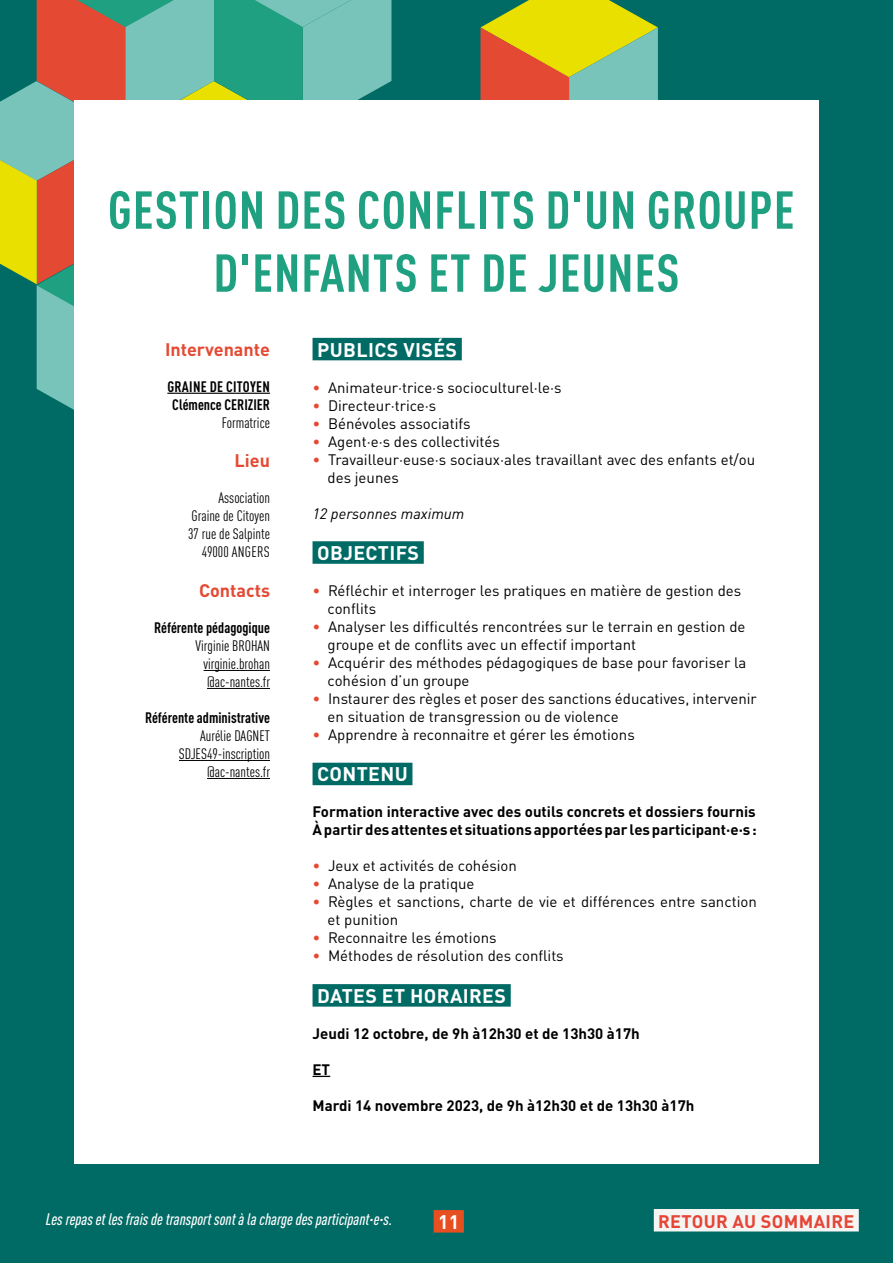
<style>
.page{position:relative;width:893px;height:1263px;background:#006a64}
.page>*{position:absolute;margin:0;border:0;box-sizing:border-box;transform-origin:0 0}
.t1{font:700 condensed 52.5px/63px "DIN Pro";letter-spacing:.02em;color:#1fa181;text-align:center}
.t2{font:700 19.5px "DIN Pro";letter-spacing:.015em;color:#fff}
.t3{font:700 18px "DIN Pro";color:#e44a33}
.t4{font:700 18px "DIN Pro";letter-spacing:.02em;color:#e64435}
.t5{font:italic 500 condensed 16.5px "DIN Pro";color:#fff}
.t6{font:15px/18px "DIN Pro";color:#000}
.t7{font:700 15px/18px "DIN Pro";color:#000}
.t8{font:condensed 15px/18px "DIN Pro";color:#000;text-align:right}
.t9{font:700 condensed 15px "DIN Pro";color:#000}
.t10{font:700 condensed 15px/18px "DIN Pro";letter-spacing:.02em;color:#000}
.t11{font:italic 15px "DIN Pro";color:#000}
.s1{color:#e44a33}
</style>
<div class="page">
<div style="left:434px;top:1210px;width:30px;height:22px;background:#e74f20"></div>
<svg style="left:0;top:0;width:658px;height:410px"></svg>
<div style="left:74px;top:100px;width:745px;height:1063px;background:#fff"></div>
<div style="left:313px;top:338px;width:149px;height:22px;background:#006a64"></div>
<div style="left:313px;top:541px;width:111px;height:23px;background:#006a64"></div>
<div style="left:313px;top:763px;width:99px;height:22px;background:#006a64"></div>
<div style="left:313px;top:984px;width:198px;height:23px;background:#006a64"></div>
<svg style="left:313px;top:1076px;width:17px;height:1px"></svg>
<hr style="left:167px;top:393px;width:103px;height:1px;background:#000">
<hr style="left:204px;top:670px;width:66px;height:1px;background:#000">
<hr style="left:207px;top:688px;width:63px;height:1px;background:#000">
<hr style="left:179px;top:760px;width:91px;height:1px;background:#000">
<hr style="left:207px;top:778px;width:63px;height:1px;background:#000">
<div style="left:654px;top:1209px;width:205px;height:22px;background:#f5f5f4"></div>
<h1 class="t1" style="left:108px;top:174px;width:688px">GESTION DES CONFLITS D'UN GROUPE<br>D'ENFANTS ET DE JEUNES</h1>
<p class="t3" style="left:165px;top:334px;width:107px">Intervenante</p>
<p class="t10" style="left:172px;top:376px;width:99px;text-indent:-5px">GRAINE DE CITOYEN<br>CLÉMENCE CERIZIER</p>
<p class="t8" style="left:222px;top:412px;width:50px">Formatrice</p>
<p class="t3" style="left:235px;top:446px;width:37px">Lieu</p>
<p class="t8" style="left:188px;top:488px;width:83px">Association<br>Graine de Citoyen<br>37 rue de Salpinte<br>49000 Angers</p>
<p class="t3" style="left:199px;top:575px;width:73px">Contacts</p>
<p class="t9" style="left:154px;top:616px;width:117px">RÉFÉRENTE PÉDAGOGIQUE</p>
<p class="t8" style="left:204px;top:635px;width:68px;text-align:left;text-indent:-8px">Virginie BROHAN virginie.brohan @ac-nantes.fr</p>
<p class="t9" style="left:145px;top:706px;width:126px">RÉFÉRENTE ADMINISTRATIVE</p>
<p class="t8" style="left:179px;top:725px;width:93px">Aurélie DAGN ET<br>SDJES49-inscription @ac-nantes.fr</p>
<h2 class="t2" style="left:317px;top:333px;width:98px">Publics visés</h2>
<p class="t6" style="left:313px;top:377px;width:250px"><span class="s1">•</span> Animateur·trice·s socioculturel·le·s</p>
<p class="t6" style="left:313px;top:395px;width:125px"><span class="s1">•</span> Directeur·trice·s</p>
<p class="t6" style="left:313px;top:413px;width:159px"><span class="s1">•</span> Bénévoles associatifs</p>
<p class="t6" style="left:313px;top:431px;width:189px"><span class="s1">•</span> Agent·e·s des collectivités</p>
<p class="t6" style="left:328px;top:449px;width:429px;text-indent:-15px"><span class="s1">•</span> Travailleur·euse·s sociaux·ales travaillant avec des enfants et/ou des jeunes</p>
<p class="t11" style="left:313px;top:501px;width:153px">12 personnes maximum</p>
<h2 class="t2" style="left:317px;top:537px;width:25px">Obje</h2>
<h2 class="t2" style="left:366px;top:537px;width:53px">cti fs</h2>
<p class="t6" style="left:328px;top:580px;width:415px;text-indent:-15px"><span class="s1">•</span> Réfléchir et interroger les pratiques en matière de gestion des conflits</p>
<p class="t6" style="left:328px;top:616px;width:419px;text-indent:-15px"><span class="s1">•</span> Analyser les difficultés rencontrées sur le terrain en gestion de groupe et de conflits avec un effectif important</p>
<p class="t6" style="left:328px;top:652px;width:420px;text-indent:-15px"><span class="s1">•</span> Acquérir des méthodes pédagogiques de base pour favoriser la cohésion d’un groupe</p>
<p class="t6" style="left:328px;top:688px;width:431px;text-indent:-15px"><span class="s1">•</span> Instaurer des règles et poser des sanctions éducatives, intervenir en situation de transgression ou de violence</p>
<p class="t6" style="left:313px;top:724px;width:324px"><span class="s1">•</span> Apprendre à reconnaitre et gérer les émotions</p>
<h2 class="t2" style="left:317px;top:758px;width:26px">conten</h2>
<h2 class="t2" style="left:395px;top:758px;width:15px">u</h2>
<p class="t7" style="left:313px;top:801px;width:446px">Formation interactive avec des outils concrets et dossiers fournis<br>À partir des attentes et situations apportées par les participant·e·s :</p>
<p class="t6" style="left:313px;top:855px;width:206px"><span class="s1">•</span> Jeux et activités de cohésion</p>
<p class="t6" style="left:313px;top:873px;width:164px"><span class="s1">•</span> Analyse de la pratique</p>
<p class="t6" style="left:328px;top:891px;width:431px;text-indent:-15px"><span class="s1">•</span> Règles et sanctions, charte de vie et différences entre sanction et punition</p>
<p class="t6" style="left:313px;top:927px;width:186px"><span class="s1">•</span> Reconnaitre les émotions</p>
<p class="t6" style="left:313px;top:945px;width:253px"><span class="s1">•</span> Méthodes de résolution des conflits</p>
<h2 class="t2" style="left:317px;top:979px;width:37px">Dates</h2>
<h2 class="t2" style="left:382px;top:979px;width:93px">et horaires</h2>
<p class="t7" style="left:313px;top:1023px;width:329px">Jeudi 12 octobre, de 9h à12h30 et de 13h30 à17h</p>
<p class="t7" style="left:313px;top:1059px;width:19px">ET</p>
<p class="t7" style="left:313px;top:1095px;width:383px">Mardi 14 novembre 2023, de 9h à12h30 et de 13h30 à17h</p>
<p class="t5" style="left:46px;top:1206px;width:348px">Les repas et les frais de transport sont à la charge des participant·e·s.</p>
<h2 class="t2" style="left:438px;top:1205px;width:23px">11</h2>
<p class="t4" style="left:658px;top:1206px;width:24px">Reto</p>
<p class="t4" style="left:704px;top:1206px;width:71px">ur au somm</p>
<p class="t4" style="left:814px;top:1206px;width:22px">aire</p>
</div>
